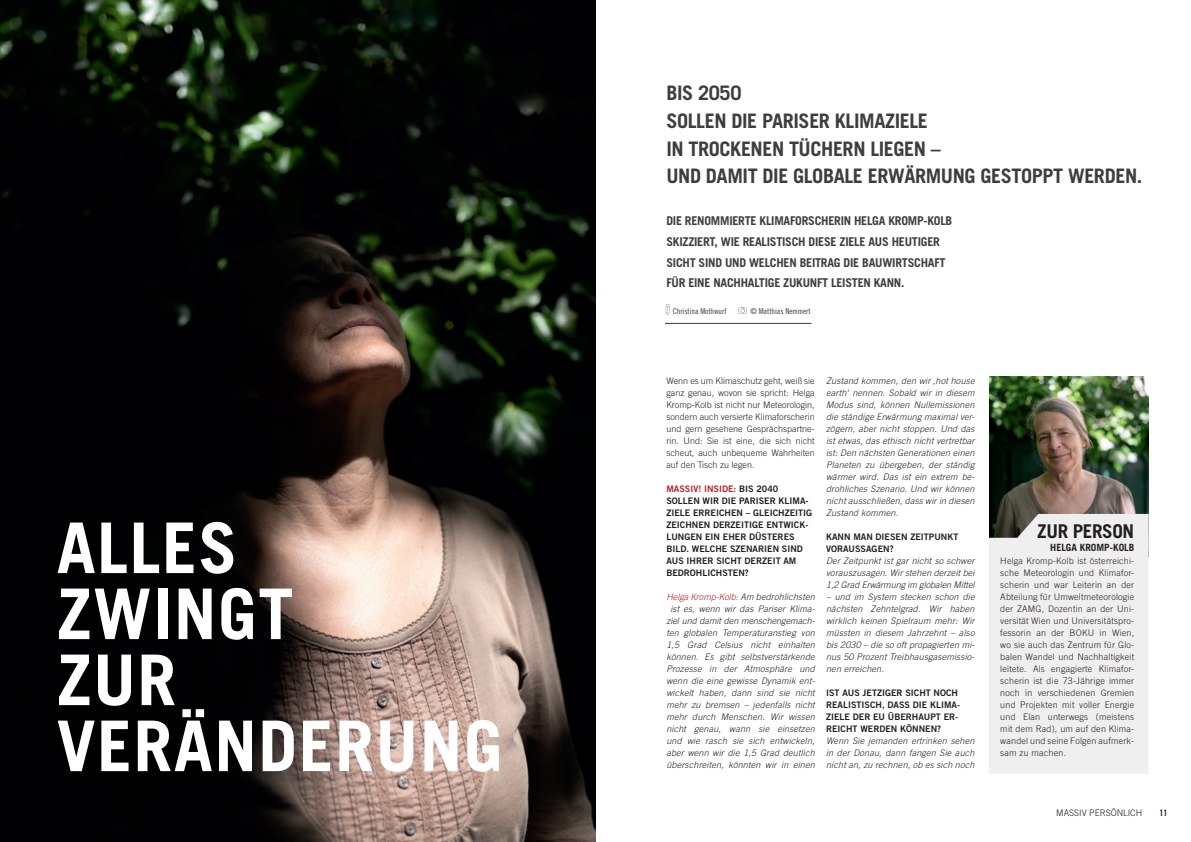
<style>
.page{position:relative;width:1191px;height:842px;background:#fff}
.page>*{position:absolute;margin:0;border:0;box-sizing:border-box;transform-origin:0 0}
.t1{font:700 70px/66px "Trade Gothic";letter-spacing:.02em;color:#fff}
.t2{font:700 20px/27.6px "Trade Gothic";letter-spacing:-.02em;color:#3e3e3f}
.t3{font:700 19px "Trade Gothic";letter-spacing:-.02em;color:#231f20}
.t4{font:700 12.1px/20.6px "Trade Gothic";letter-spacing:-.02em;color:#3e3e3f}
.t5{font:700 10px "Trade Gothic";color:#231f20}
.t6{font:italic 300 9px/12px "Trade Gothic";letter-spacing:.02em;color:#231f20;text-align:justify}
.t7{font:300 9px/12px "Trade Gothic";color:#231f20;text-align:justify}
.t8{font:9px/12px "Trade Gothic Bold Two";color:#231f20}
.t9{font:9px "Trade Gothic Bold Cond Twenty";color:#231f20}
.t10{font:8px "Trade Gothic Cond Eighteen";color:#3e3e3f}
.s1{color:#b32127}
</style>
<div class="page">
<img style="left:0;top:0;width:595px;height:842px">
<img style="left:989px;top:376px;width:159px;height:138px">
<div style="left:989px;top:514px;width:159px;height:260px;background:#efeff0"></div>
<svg style="left:666px;top:304px;width:3px;height:11px"></svg>
<svg style="left:738px;top:307px;width:8px;height:6px"></svg>
<hr style="left:665px;top:323px;width:146px;height:1px;background:#3e3e3f">
<h2 class="t2" style="left:666px;top:79px;width:477px">BIS 2050<br>SOLLEN DIE PARISER KLIMAZIELE<br>IN TROCKENEN TÜCHERN LIEGEN –<br>UND DAMIT DIE GLOBALE ERWÄRMUNG GESTOPPT WERDEN.</h2>
<h3 class="t4" style="left:666px;top:211px;width:287px">DIE RENOMMIERTE KLIMAFORSCHERIN HELGA KROMP-KOLB SKIZZIERT, WIE REALISTISCH DIESE ZIELE AUS HEUTIGER SICHT SIND UND WELCHEN BEITRAG DIE BAUWIRTSCHAFT FÜR EINE NACHHALTIGE ZUKUNFT LEISTEN KANN.</h3>
<p class="t10" style="left:673px;top:306px;width:55px">Christina Mothwurf</p>
<p class="t10" style="left:750px;top:306px;width:62px">© Matthias Nemmert</p>
<p class="t6" style="left:826px;top:375px;width:150px">Zustand kommen, den wir ‚hot house earth‘ nennen. Sobald wir in diesem Modus sind, können Nullemissionen die ständige Erwärmung maximal ver&shy;zögern, aber nicht stoppen. Und das ist etwas, das ethisch nicht vertretbar ist: Den nächsten Generationen einen Planeten zu übergeben, der ständig wärmer wird. Das ist ein extrem be&shy;drohliches Szenario. Und wir können nicht ausschließen, dass wir in diesen Zustand kommen.</p>
<p class="t8" style="left:826px;top:531px;width:134px">KANN MAN DIESEN ZEITPUNKT<br>VORAUSSAGEN?</p>
<p class="t6" style="left:826px;top:555px;width:150px">Der Zeitpunkt ist gar nicht so schwer vorauszusagen. Wir stehen derzeit bei 1,2 Grad Erwärmung im globalen Mittel</p>
<p class="t6" style="left:826px;top:591px;width:150px">– und im System stecken schon die nächsten Zehntelgrad. Wir haben wirklich keinen Spielraum mehr: Wir müssten in diesem Jahrzehnt – also bis 2030 – die so oft propagierten mi&shy;nus 50 Prozent Treibhausgasemissio&shy;nen erreichen.</p>
<p class="t8" style="left:826px;top:686px;width:135px">IST AUS JETZIGER SICHT NOCH<br>REALISTISCH, DASS DIE KLIMA-<br>ZIELE DER EU ÜBERHAUPT ER-<br>REICHT WERDEN KÖNNEN?</p>
<p class="t6" style="left:826px;top:735px;width:150px">Wenn Sie jemanden ertrinken sehen in der Donau, dann fangen Sie auch nicht an, zu rechnen, ob es sich noch</p>
<p class="t7" style="left:666px;top:375px;width:150px">Wenn es um Klimaschutz geht, weiß sie ganz genau, wovon sie spricht: Helga Kromp-Kolb ist nicht nur Meteorologin, sondern auch versierte Klimaforscherin und gern gesehene Gesprächspartne&shy;rin. Und: Sie ist eine, die sich nicht scheut, auch unbequeme Wahrheiten auf den Tisch zu legen.</p>
<p class="t8" style="left:666px;top:483px;width:147px"><span class="s1">MASSIV! INSIDE:</span> BIS 2040<br>SOLLEN WIR DIE PARISER KLIMA-<br>ZIELE ERREICHEN – GLEICHZEITIG<br>ZEICHNEN DERZEITIGE ENTWICK-<br>LUNGEN EIN EHER DÜSTERES<br>BILD. WELCHE SZENARIEN SIND<br>AUS IHRER SICHT DERZEIT AM<br>BEDROHLICHSTEN?</p>
<p class="t6" style="left:666px;top:591px;width:150px;text-align:center"><span class="s1">Helga Kromp-Kolb:</span> Am bedrohlichsten ist es, wenn wir das Pariser Klima&shy;ziel und damit den menschengemach&shy;ten globalen Temperaturanstieg von 1,5 Grad Celsius nicht einhalten können. Es gibt selbstverstärkende Prozesse in der Atmosphäre und wenn die eine gewisse Dynamik ent&shy;wickelt haben, dann sind sie nicht mehr zu bremsen – jedenfalls nicht mehr durch Menschen. Wir wissen nicht genau, wann sie einsetzen und wie rasch sie sich entwickeln, aber wenn wir die 1,5 Grad deutlich überschreiten, könnten wir in einen</p>
<h1 class="t1" style="left:57px;top:514px;width:447px">ALLES<br>ZWINGT<br>ZUR<br>VERÄNDERUNG</h1>
<h3 class="t3" style="left:1037px;top:520px;width:98px">ZUR PERSON</h3>
<p class="t5" style="left:1050px;top:541px;width:85px">HELGA KROMP-KOLB</p>
<p class="t7" style="left:1000px;top:555px;width:135px">Helga Kromp-Kolb ist österreichi&shy;sche Meteorologin und Klimafor&shy;scherin und war Leiterin an der Abteilung für Umweltmeteorologie der ZAMG, Dozentin an der Uni&shy;versität Wien und Universitätspro&shy;fessorin an der BOKU in Wien, wo sie auch das Zentrum für Glo&shy;balen Wandel und Nachhaltigkeit leitete. Als engagierte Klimafor&shy;scherin ist die 73-Jährige immer noch in verschiedenen Gremien und Projekten mit voller Energie und Elan unterwegs (meistens mit dem Rad), um auf den Klima&shy;wandel und seine Folgen aufmerk&shy;sam zu machen.</p>
<p class="t7" style="left:1056px;top:806px;width:88px">MASSIV PERSÖNLICH</p>
<p class="t9" style="left:1159px;top:807px;width:9px">11</p>
</div>
